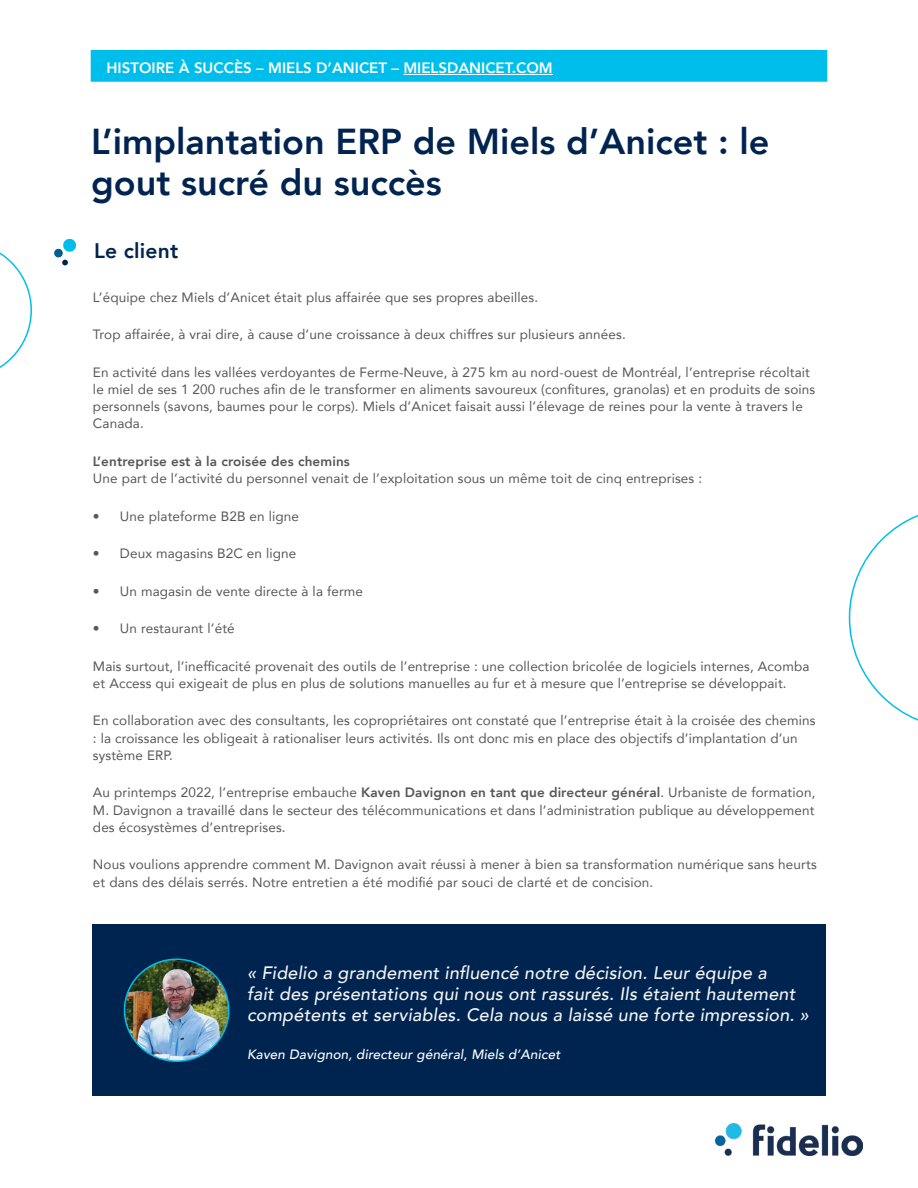
<style>
.page{position:relative;width:918px;height:1188px;background:#fff}
.page>*{position:absolute;margin:0;border:0;box-sizing:border-box;transform-origin:0 0}
.t1{font:800 36px/40.5px "Avenir";color:#002450}
.t2{font:800 21px "Avenir";letter-spacing:.01em;color:#002450}
.t3{font:italic 500 18px/21px "Avenir";letter-spacing:.01em;color:#f3f3f3}
.t4{font:800 15px "Avenir";color:#fff}
.t5{font:13.5px/17.2px "Avenir";letter-spacing:.01em;color:#575756}
.t6{font:italic 500 13.5px "Avenir";letter-spacing:.01em;color:#fff}
.t7{font:800 13.5px "Avenir";letter-spacing:.01em;color:#575756}
.s1{font-weight:800}
</style>
<div class="page">
<svg style="left:849px;top:514px;width:69px;height:207px"></svg>
<svg style="left:0;top:252px;width:32px;height:116px"></svg>
<svg style="left:54px;top:239px;width:22px;height:27px"></svg>
<div style="left:90px;top:50px;width:738px;height:32px;background:#00beeb"></div>
<hr style="left:403px;top:74px;width:150px;height:1px;background:#fff">
<img style="left:716px;top:1123px;width:147px;height:32px">
<div style="left:92px;top:924px;width:734px;height:172px;background:#002450"></div>
<img style="left:124px;top:961px;width:105px;height:100px">
<div style="left:124px;top:958px;width:105px;height:104px;border:2px solid #00beeb;border-radius:50%"></div>
<p class="t4" style="left:107px;top:56px;width:448px">HISTOIRE À SUCCÈS – MIELS D’ANICET – MIELSDANICET.COM</p>
<h1 class="t1" style="left:91px;top:121px;width:680px">L’implantation ERP de Miels d’Anicet : le gout sucré du succès</h1>
<h2 class="t2" style="left:94px;top:234px;width:86px">Le client</h2>
<p class="t5" style="left:93px;top:288px;width:447px">L’équipe chez Miels d’Anicet était plus affairée que ses propres abeilles.</p>
<p class="t5" style="left:93px;top:325px;width:534px">Trop affairée, à vrai dire, à cause d’une croissance à deux chiffres sur plusieurs années.</p>
<p class="t5" style="left:93px;top:363px;width:724px">En activité dans les vallées verdoyantes de Ferme-Neuve, à 275 km au nord-ouest de Montréal, l’entreprise récoltait le miel de ses 1 200 ruches afin de le transformer en aliments savoureux (confitures, granolas) et en produits de soins personnels (savons, baumes pour le corps). Miels d’Anicet faisait aussi l’élevage de reines pour la vente à travers le Canada.</p>
<p class="t7" style="left:93px;top:451px;width:258px">L’entreprise est à la croisée des chemins</p>
<p class="t5" style="left:93px;top:469px;width:611px">Une part de l’activité du personnel venait de l’exploitation sous un même toit de cinq entreprises :</p>
<p class="t5" style="left:93px;top:507px;width:208px">• Une plateforme B2B en ligne</p>
<p class="t5" style="left:93px;top:544px;width:205px">• Deux magasins B2C en ligne</p>
<p class="t5" style="left:93px;top:582px;width:272px">• Un magasin de vente directe à la ferme</p>
<p class="t5" style="left:93px;top:619px;width:143px">• Un restaurant l’été</p>
<p class="t5" style="left:93px;top:657px;width:718px">Mais surtout, l’inefficacité provenait des outils de l’entreprise : une collection bricolée de logiciels internes, Acomba et Access qui exigeait de plus en plus de solutions manuelles au fur et à mesure que l’entreprise se développait.</p>
<p class="t5" style="left:93px;top:712px;width:724px">En collaboration avec des consultants, les copropriétaires ont constaté que l’entreprise était à la croisée des chemins : la croissance les obligeait à rationaliser leurs activités. Ils ont donc mis en place des objectifs d’implantation d’un système ERP.</p>
<p class="t5" style="left:93px;top:784px;width:724px;text-align:justify">Au printemps 2022, l’entreprise embauche <span class="s1">Kaven Davignon en tant que directeur général</span>. Urbaniste de formation, M. Davignon a travaillé dans le secteur des télécommunications et dans l’administration publique au développement des écosystèmes d’entreprises.</p>
<p class="t5" style="left:93px;top:856px;width:725px">Nous voulions apprendre comment M. Davignon avait réussi à mener à bien sa transformation numérique sans heurts et dans des délais serrés. Notre entretien a été modifié par souci de clarté et de concision.</p>
<h3 class="t3" style="left:247px;top:963px;width:563px">« Fidelio a grandement influencé notre décision. Leur équipe a<br>fait des présentations qui nous ont rassurés. Ils étaient hautement compétents et serviables. Cela nous a laissé une forte impression. »</h3>
<p class="t6" style="left:247px;top:1046px;width:315px">Kaven Davignon, directeur général, Miels d’Anicet</p>
</div>
